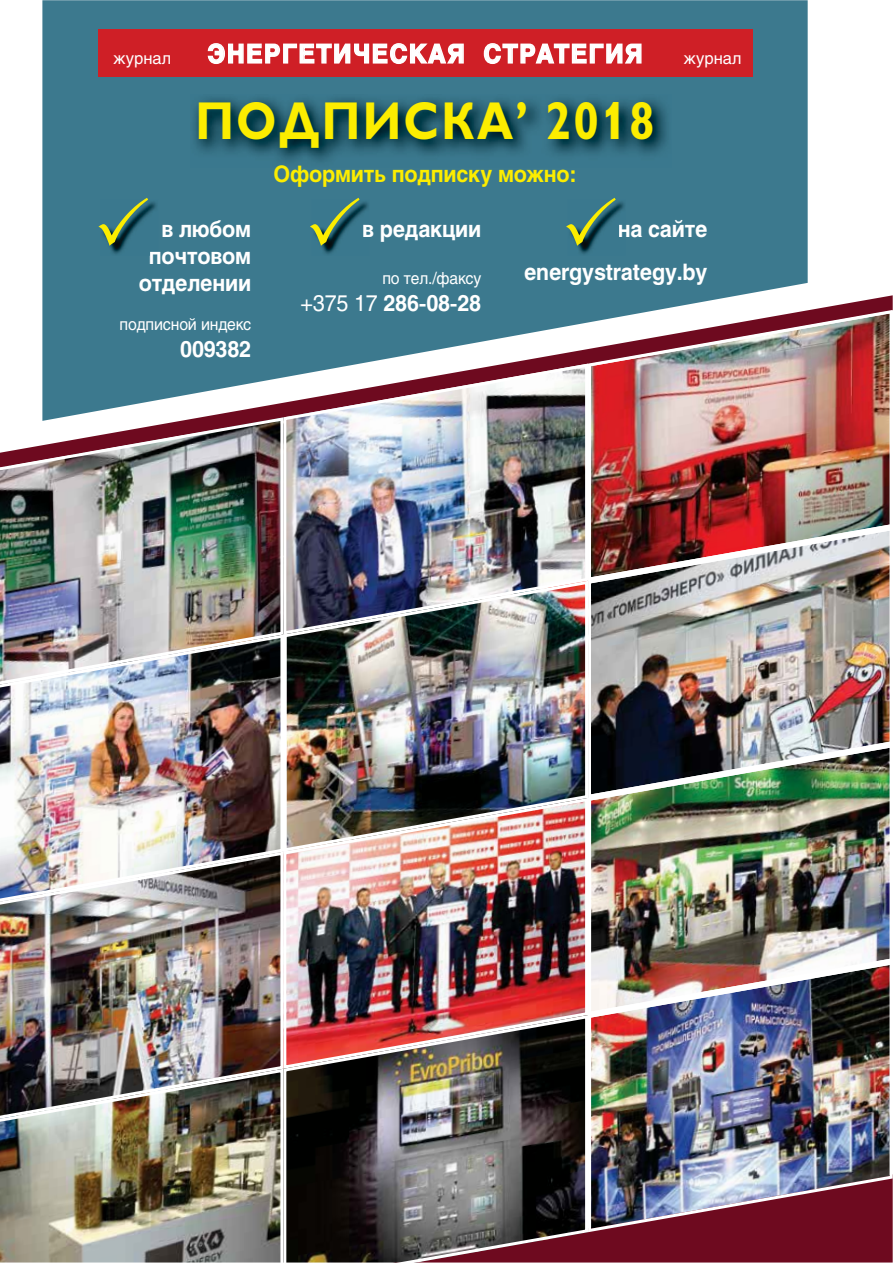
<style>
.page{position:relative;width:893px;height:1263px;background:#fff}
.page>*{position:absolute;margin:0;border:0;box-sizing:border-box;transform-origin:0 0}
.t1{font:700 53.55px "Gill Sans C";letter-spacing:.05em;color:#fced00;scale:.86 1}
.t2{font:700 25.5px "Helios C";letter-spacing:.07em;color:#fff;scale:.95 1}
.t3{font:700 22.5px/27px "Helios C";letter-spacing:-.01em;color:#fff;text-align:right;scale:.95 1}
.t4{font:700 22.5px "Helios C";letter-spacing:-.01em;color:#fced00;scale:.95 1}
.t5{font:16.5px "Helios C";letter-spacing:-.01em;color:#fff;scale:.95 1}
.t6{font:16.5px "Helios C";letter-spacing:-.01em;color:#fff}
.s1{font-weight:400}
</style>
<div class="page">
<div style="left:42px;top:0;width:766px;height:292px;background:#3c798e"></div>
<svg style="left:42px;top:292px;width:851px;height:124px;fill:#3c798e"></svg>
<div style="left:589px;top:1232px;width:304px;height:31px;background:#6e0a1f"></div>
<img style="left:0;top:907px;width:281px;height:160px">
<img style="left:282px;top:362px;width:306px;height:217px">
<img style="left:588px;top:310px;width:305px;height:217px">
<img style="left:0;top:690px;width:281px;height:217px">
<img style="left:283px;top:853px;width:303px;height:160px">
<img style="left:591px;top:527px;width:299px;height:217px">
<img style="left:0;top:416px;width:285px;height:274px">
<img style="left:282px;top:579px;width:307px;height:274px">
<img style="left:588px;top:744px;width:302px;height:217px">
<img style="left:0;top:1067px;width:282px;height:196px">
<img style="left:282px;top:1013px;width:307px;height:250px">
<img style="left:588px;top:961px;width:305px;height:271px">
<img style="left:100px;top:200px;width:58px;height:56px">
<svg style="left:150px;top:252px;width:8px;height:4px"></svg>
<svg style="left:98px;top:198px;width:50px;height:48px"></svg>
<img style="left:312px;top:200px;width:57px;height:56px">
<img style="left:363px;top:225px;width:6px;height:17px">
<svg style="left:310px;top:198px;width:50px;height:48px"></svg>
<img style="left:568px;top:200px;width:58px;height:56px">
<img style="left:619px;top:220px;width:7px;height:17px">
<svg style="left:566px;top:198px;width:50px;height:48px"></svg>
<img style="left:190px;top:94px;width:481px;height:74px">
<div style="left:98px;top:29px;width:654px;height:48px;background:#cf1f26"></div>
<svg style="left:207px;top:43px;width:257px;height:21px"></svg>
<svg style="left:483px;top:43px;width:159px;height:21px"></svg>
<p class="t2" style="left:208px;top:39px;width:459px">ЭНЕРГЕТИЧЕСКАЯ СТРАТЕГИЯ</p>
<p class="t6" style="left:113px;top:52px;width:59px">журнал</p>
<p class="t6" style="left:684px;top:52px;width:59px">журнал</p>
<h1 class="t1" style="left:195px;top:91px;width:535px">ПОДПИСКА’ 2018</h1>
<p class="t4" style="left:273px;top:161px;width:321px">Оформить подписку можно:</p>
<p class="t3" style="left:139px;top:216px;width:120px">в любом почтовом отделении</p>
<p class="t5" style="left:120px;top:318px;width:140px">подписной индекс</p>
<p class="t3" style="left:180px;top:336px;width:76px">009382</p>
<p class="t3" style="left:362px;top:216px;width:127px">в редакции</p>
<p class="t5" style="left:382px;top:272px;width:106px">по тел./факсу</p>
<p class="t3" style="left:301px;top:290px;width:192px"><span class="s1">+375 17</span> 286-08-28</p>
<p class="t3" style="left:524px;top:208px;width:195px;line-height:42.6px">на сайте energystrategy.by</p>
</div>
